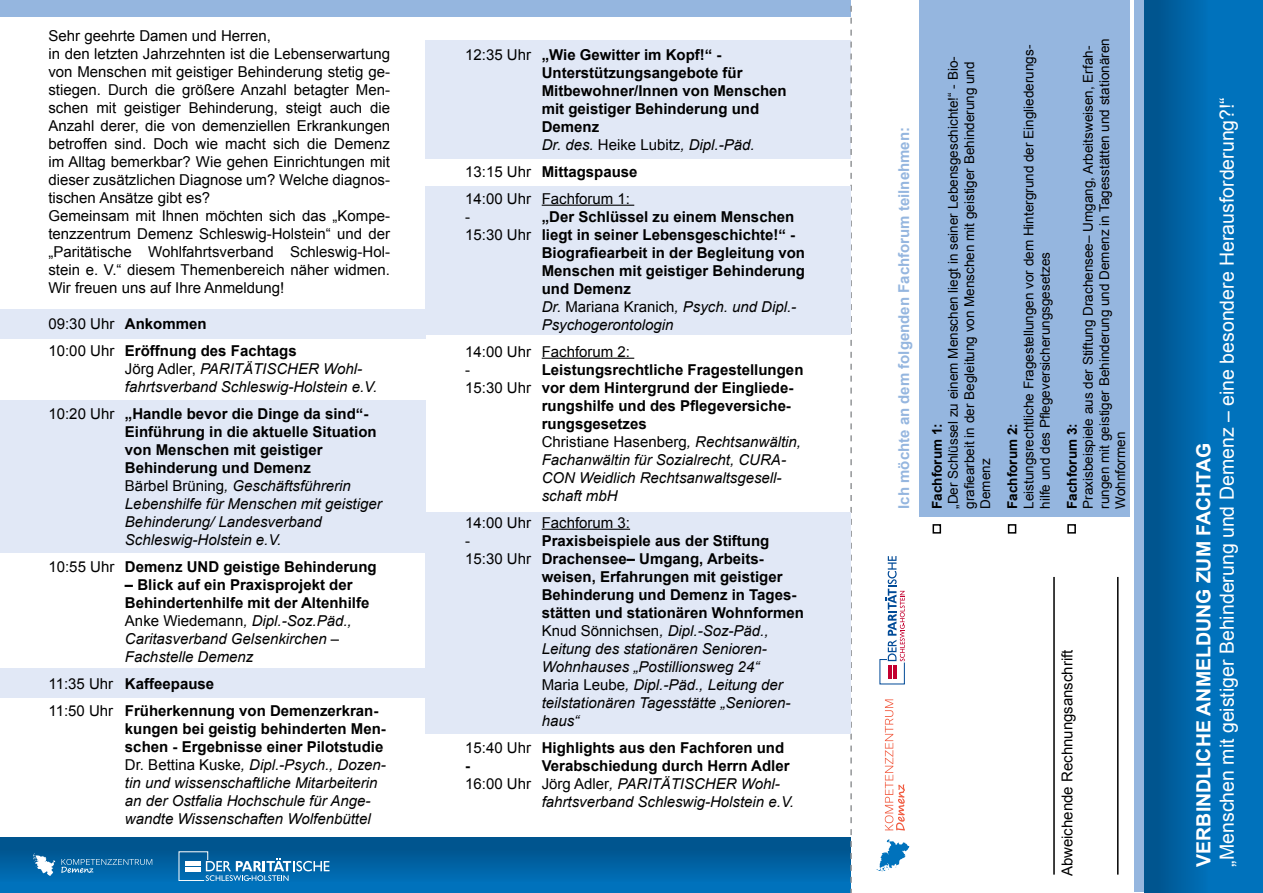
<style>
.page{position:relative;width:1263px;height:893px;background:#fff}
.page>*{position:absolute;margin:0;border:0;box-sizing:border-box;transform-origin:0 0}
.t1{font:19.5px "Arial";color:#fff}
.t2{font:700 19.5px "Arial";color:#fff}
.t3{font:700 15px/18px "Arial";color:#000}
.t4{font:15px/18px "Arial";color:#000}
.t5{font:italic 15px/18px "Arial";color:#000}
.t6{font:700 15px "Arial";color:#95b6df}
.t7{font:13.5px/16.2px "Arial";color:#000}
.t8{font:700 13.5px "Arial";color:#000}
.s1{font-weight:400}
.s2{font-style:normal}
.s3{font-weight:400;font-style:italic}
.s4{font-weight:700;font-style:normal}
.s5{font-weight:700}
.s6{font-style:italic}
</style>
<div class="page">
<div style="left:425px;top:40px;width:425px;height:118px;background:#e1e8f6"></div>
<div style="left:0;top:668px;width:425px;height:30px;background:#e1e8f6"></div>
<div style="left:0;top:400px;width:425px;height:153px;background:#e1e8f6"></div>
<div style="left:0;top:309px;width:425px;height:30px;background:#e1e8f6"></div>
<div style="left:0;top:0;width:850px;height:17px;background:#95b6df"></div>
<div style="left:0;top:838px;width:850px;height:55px;background:linear-gradient(to bottom,#005087,#0076c2)"></div>
<svg style="left:61px;top:859px;width:91px;height:14px"></svg>
<svg style="left:33px;top:853px;width:22px;height:23px"></svg>
<div style="left:1134px;top:0;width:125px;height:891px;background:#95b6df"></div>
<div style="left:1144px;top:0;width:119px;height:893px;background:linear-gradient(to right,#005691,#007bc9)"></div>
<svg style="left:885px;top:699px;width:20px;height:132px"></svg>
<svg style="left:876px;top:839px;width:33px;height:32px"></svg>
<svg style="left:850px;top:0;width:2px;height:893px"></svg>
<div style="left:919px;top:0;width:211px;height:516px;background:#95b6df"></div>
<div style="left:932px;top:524px;width:9px;height:10px;border:2px solid #000"></div>
<div style="left:1008px;top:524px;width:8px;height:10px;border:2px solid #000"></div>
<div style="left:1067px;top:524px;width:9px;height:10px;border:2px solid #000"></div>
<div style="left:425px;top:512px;width:425px;height:221px;background:#e1e8f6"></div>
<div style="left:425px;top:186px;width:425px;height:149px;background:#e1e8f6"></div>
<hr style="left:542px;top:205px;width:92px;height:1px;background:#000">
<hr style="left:542px;top:358px;width:92px;height:1px;background:#000">
<hr style="left:542px;top:529px;width:88px;height:1px;background:#000">
<hr style="left:1053px;top:577px;width:2px;height:298px;background:#000">
<hr style="left:1117px;top:577px;width:1px;height:298px;background:#000">
<svg style="left:179px;top:851px;width:150px;height:30px;background:#3683b7"></svg>
<svg style="left:879px;top:556px;width:26px;height:128px"></svg>
<p class="t4" style="left:48px;top:27px;width:343px">Sehr geehrte Damen und Herren,<br>in den letzten Jahrzehnten ist die Lebenserwartung von Menschen mit geistiger Behinderung stetig ge&shy;stiegen. Durch die größere Anzahl betagter Men&shy;schen mit geistiger Behinderung, steigt auch die Anzahl derer, die von demenziellen Erkrankungen betroffen sind. Doch wie macht sich die Demenz im Alltag bemerkbar? Wie gehen Einrichtungen mit dieser zusätzlichen Diagnose um? Welche diagnos&shy;tischen Ansätze gibt es?<br>Gemeinsam mit Ihnen möchten sich das „Kompe&shy;tenzzentrum Demenz Schleswig-Holstein“ und der „Paritätische Wohlfahrtsverband Schleswig-Hol&shy;stein e. V.“ diesem Themenbereich näher widmen.<br>Wir freuen uns auf Ihre Anmeldung!</p>
<p class="t3" style="left:48px;top:310px;width:250px;line-height:27px"><span class="s1">09:30 Uhr</span> Ankommen<br><span class="s1">10:00 Uhr</span> Eröffnung des Fachtags</p>
<p class="t5" style="left:125px;top:360px;width:254px"><span class="s2">Jörg Adler,</span> PARITÄTISCHER Wohl&shy;fahrtsverband Schleswig-Holstein e.V.</p>
<p class="t3" style="left:125px;top:405px;width:258px;text-indent:-77px"><span class="s1">10:20 Uhr</span> „Handle bevor die Dinge da sind“-<br>Einführung in die aktuelle Situation von Menschen mit geistiger<br>Behinderung und Demenz<br><span class="s1">Bärbel Brüning</span><span class="s3">, Geschäftsführerin<br>Lebenshilfe für Menschen mit geistiger<br>Behinderung/ Landesverband<br>Schleswig-Holstein e.V.</span></p>
<p class="t3" style="left:48px;top:558px;width:330px"><span class="s1">10:55 Uhr</span> Demenz UND geistige Behinderung</p>
<p class="t3" style="left:125px;top:576px;width:246px">– Blick auf ein Praxisprojekt der<br>Behindertenhilfe mit der Altenhilfe<br><span class="s1">Anke Wiedemann</span><span class="s3">, Dipl.-Soz.Päd.,<br>Caritasverband Gelsenkirchen –<br>Fachstelle Demenz</span></p>
<p class="t3" style="left:48px;top:670px;width:331px;line-height:27px"><span class="s1">11:35 Uhr</span> Kaffeepause<br><span class="s1">11:50 Uhr</span> Früherkennung von Demenzerkran-</p>
<p class="t5" style="left:125px;top:720px;width:262px"><span class="s4">kungen bei geistig behinderten Men&shy;schen - Ergebnisse einer Pilotstudie </span><span class="s2">Dr. Bettina Kuske</span>, Dipl.-Psych., Dozen&shy;tin und wissenschaftliche Mitarbeiterin an der Ostfalia Hochschule für Ange&shy;wandte Wissenschaften Wolfenbüttel</p>
<p class="t3" style="left:542px;top:46px;width:247px;text-indent:-76px"><span class="s1">12:35 Uhr</span> „Wie Gewitter im Kopf!“ -<br>Unterstützungsangebote für<br>Mitbewohner/Innen von Menschen mit geistiger Behinderung und<br>Demenz<br><span class="s3">Dr. des.</span> <span class="s1">Heike Lubitz</span><span class="s3">, Dipl.-Päd.</span></p>
<p class="t4" style="left:465px;top:158px;width:174px;line-height:27px">13:15 Uhr <span class="s5">Mittagspause<br></span>14:00 Uhr Fachforum 1:</p>
<p class="t4" style="left:465px;top:207px;width:6px">-</p>
<p class="t3" style="left:542px;top:208px;width:254px">„Der Schlüssel zu einem Menschen</p>
<p class="t3" style="left:465px;top:226px;width:331px"><span class="s1">15:30 Uhr</span> liegt in seiner Lebensgeschichte!“ -</p>
<p class="t3" style="left:542px;top:244px;width:265px">Biografiearbeit in der Begleitung von</p>
<p class="t3" style="left:542px;top:262px;width:265px">Menschen mit geistiger Behinderung</p>
<p class="t3" style="left:542px;top:280px;width:91px">und Demenz</p>
<p class="t5" style="left:542px;top:298px;width:256px">Dr. <span class="s2">Mariana Kranich</span>, Psych. und Dipl.-</p>
<p class="t5" style="left:542px;top:316px;width:133px">Psychogerontologin</p>
<p class="t4" style="left:465px;top:342px;width:166px">14:00 Uhr Fachforum 2: -</p>
<p class="t3" style="left:542px;top:361px;width:263px">Leistungsrechtliche Fragestellungen</p>
<p class="t3" style="left:465px;top:379px;width:330px"><span class="s1">15:30 Uhr</span> vor dem Hintergrund der Eingliede-</p>
<p class="t3" style="left:542px;top:397px;width:251px">rungshilfe und des Pflegeversiche-</p>
<p class="t3" style="left:542px;top:415px;width:107px">rungsgesetzes</p>
<p class="t4" style="left:542px;top:432px;width:261px">Christiane Hasenberg<span class="s6">, Rechtsanwältin,</span></p>
<p class="t5" style="left:542px;top:451px;width:246px">Fachanwältin für Sozialrecht, CURA-</p>
<p class="t5" style="left:542px;top:469px;width:241px">CON Weidlich Rechtsanwaltsgesell-</p>
<p class="t5" style="left:542px;top:487px;width:77px">schaft mbH</p>
<p class="t4" style="left:465px;top:513px;width:166px">14:00 Uhr Fachforum 3: -</p>
<p class="t3" style="left:542px;top:532px;width:229px">Praxisbeispiele aus der Stiftung</p>
<p class="t3" style="left:465px;top:550px;width:300px"><span class="s1">15:30 Uhr</span> Drachensee– Umgang, Arbeits-</p>
<p class="t3" style="left:542px;top:568px;width:243px">weisen, Erfahrungen mit geistiger</p>
<p class="t3" style="left:542px;top:586px;width:256px">Behinderung und Demenz in Tages-</p>
<p class="t3" style="left:542px;top:604px;width:264px">stätten und stationären Wohnformen</p>
<p class="t5" style="left:542px;top:622px;width:228px"><span class="s2">Knud Sönnichsen</span>, Dipl.-Soz-Päd.,</p>
<p class="t5" style="left:542px;top:640px;width:227px">Leitung des stationären Senioren-</p>
<p class="t5" style="left:542px;top:658px;width:219px">Wohnhauses „Postillionsweg 24“</p>
<p class="t5" style="left:542px;top:676px;width:242px"><span class="s2">Maria Leube</span>, Dipl.-Päd., Leitung der</p>
<p class="t5" style="left:542px;top:694px;width:250px">teilstationären Tagesstätte „Senioren-</p>
<p class="t5" style="left:542px;top:712px;width:39px">haus“</p>
<p class="t3" style="left:465px;top:739px;width:321px"><span class="s1">15:40 Uhr</span> Highlights aus den Fachforen und -</p>
<p class="t3" style="left:542px;top:757px;width:250px">Verabschiedung durch Herrn Adler</p>
<p class="t5" style="left:465px;top:775px;width:316px"><span class="s2">16:00 Uhr Jörg Adler</span>, PARITÄTISCHER Wohl-</p>
<p class="t5" style="left:542px;top:793px;width:254px">fahrtsverband Schleswig-Holstein e.V.</p>
<p class="t6" style="left:894px;top:509px;width:383px;rotate:-90deg">Ich möchte an dem folgenden Fachforum teilnehmen:</p>
<p class="t7" style="left:945px;top:509px;width:454px;rotate:-90deg">„Der Schlüssel zu einem Menschen liegt in seiner Lebensgeschichte!“ - Bio&shy;grafiearbeit in der Begleitung von Menschen mit geistiger Behinderung und<br>Demenz</p>
<p class="t8" style="left:928px;top:509px;width:87px;rotate:-90deg">Fachforum 1:</p>
<p class="t7" style="left:1021px;top:509px;width:465px;rotate:-90deg">Leistungsrechtliche Fragestellungen vor dem Hintergrund der Eingliederungs&shy;hilfe und des Pflegeversicherungsgesetzes</p>
<p class="t8" style="left:1004px;top:509px;width:87px;rotate:-90deg">Fachforum 2:</p>
<p class="t7" style="left:1080px;top:509px;width:472px;rotate:-90deg">Praxisbeispiele aus der Stiftung Drachensee– Umgang, Arbeitsweisen, Erfah&shy;rungen mit geistiger Behinderung und Demenz in Tagesstätten und stationären<br>Wohnformen</p>
<p class="t8" style="left:1063px;top:509px;width:87px;rotate:-90deg">Fachforum 3:</p>
<p class="t4" style="left:1058px;top:876px;width:228px;rotate:-90deg">Abweichende Rechnungsanschrift</p>
<h1 class="t2" style="left:1191px;top:867px;width:425px;rotate:-90deg">Verbindliche Anmeldung zum Fachtag</h1>
<h1 class="t1" style="left:1214px;top:867px;width:771px;rotate:-90deg">„Menschen mit geistiger Behinderung und Demenz – eine besondere Herausforderung?!“</h1>
</div>
